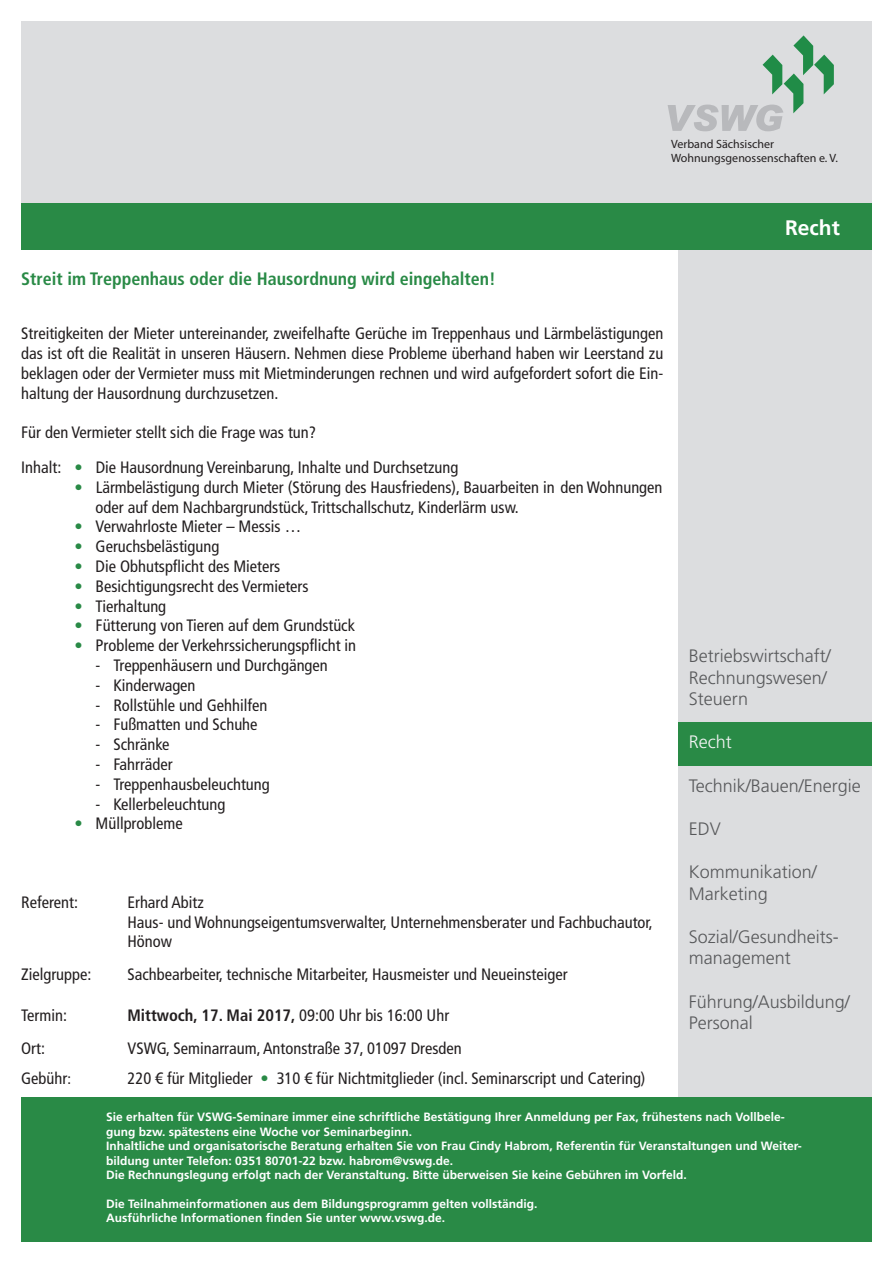
<style>
.page{position:relative;width:893px;height:1263px;background:#fff}
.page>*{position:absolute;margin:0;border:0;box-sizing:border-box;transform-origin:0 0}
.t1{font:700 21px "Frutiger LT";color:#fff}
.t2{font:300 18px/21.6px "Frutiger LT";color:#57585a}
.t3{font:700 condensed 18px "Frutiger LT";color:#298a46}
.t4{font:300 18px "Frutiger LT";color:#f5f5f6}
.t5{font:condensed 16.5px/19.8px "Frutiger LT";color:#231f20}
.t6{font:700 12px/14.4px "Frutiger LT";color:#fff}
.t7{font:12px/14.4px "Myriad Pro";color:#231f20}
.s1{color:#298a46}
.s2{font-size:15px}
.s3{font-weight:700}
</style>
<div class="page">
<div style="left:678px;top:243px;width:194px;height:857px;background:#dcdddf"></div>
<div style="left:21px;top:21px;width:851px;height:185px;background:#dcdddf"></div>
<div style="left:21px;top:203px;width:851px;height:47px;background:#298a46"></div>
<div style="left:21px;top:1097px;width:851px;height:145px;background:#298a46"></div>
<div style="left:678px;top:722px;width:194px;height:44px;background:#298a46"></div>
<svg style="left:668px;top:35px;width:166px;height:96px"></svg>
<p class="t7" style="left:671px;top:136px;width:168px">Verband Sächsischer<br>Wohnungsgenossenschaften e. V.</p>
<p class="t3" style="left:21px;top:268px;width:476px">Streit im Treppenhaus oder die Hausordnung wird eingehalten!</p>
<p class="t5" style="left:21px;top:324px;width:644px;text-align:justify">Streitigkeiten der Mieter untereinander, zweifelhafte Gerüche im Treppenhaus und Lärmbelästigungen das ist oft die Realität in unseren Häusern. Nehmen diese Probleme überhand haben wir Leerstand zu beklagen oder der Vermieter muss mit Mietminderungen rechnen und wird aufgefordert sofort die Ein&shy;haltung der Hausordnung durchzusetzen.</p>
<p class="t5" style="left:21px;top:415px;width:439px;line-height:34.5px">Für den Vermieter stellt sich die Frage was tun?<br>Inhalt: <span class="s1">•</span> Die Hausordnung Vereinbarung, Inhalte und Durchsetzung</p>
<p class="t5" style="left:96px;top:477px;width:568px;text-indent:-21px"><span class="s1">•</span> Lärmbelästigung durch Mieter (Störung des Hausfriedens), Bauarbeiten in den Wohnungen oder auf dem Nachbargrundstück, Trittschallschutz, Kinderlärm usw.</p>
<p class="t5" style="left:74px;top:517px;width:228px"><span class="s1">•</span> Verwahrloste Mieter – Messis …</p>
<p class="t5" style="left:74px;top:537px;width:146px"><span class="s1">•</span> Geruchsbelästigung</p>
<p class="t5" style="left:74px;top:556px;width:208px"><span class="s1">•</span> Die Obhutspflicht des Mieters</p>
<p class="t5" style="left:74px;top:576px;width:236px"><span class="s1">•</span> Besichtigungsrecht des Vermieters</p>
<p class="t5" style="left:74px;top:596px;width:93px"><span class="s1">•</span> Tierhaltung</p>
<p class="t5" style="left:74px;top:616px;width:282px"><span class="s1">•</span> Fütterung von Tieren auf dem Grundstück</p>
<p class="t5" style="left:74px;top:636px;width:283px"><span class="s1">•</span> Probleme der Verkehrssicherungspflicht in</p>
<p class="t5" style="left:96px;top:655px;width:234px">- Treppenhäusern und Durchgängen</p>
<p class="t5" style="left:96px;top:675px;width:101px">- Kinderwagen</p>
<p class="t5" style="left:96px;top:695px;width:173px">- Rollstühle und Gehhilfen</p>
<p class="t5" style="left:96px;top:715px;width:163px">- Fußmatten und Schuhe</p>
<p class="t5" style="left:96px;top:735px;width:75px">- Schränke</p>
<p class="t5" style="left:96px;top:754px;width:79px">- Fahrräder</p>
<p class="t5" style="left:96px;top:774px;width:176px">- Treppenhausbeleuchtung</p>
<p class="t5" style="left:96px;top:794px;width:131px">- Kellerbeleuchtung</p>
<p class="t5" style="left:74px;top:814px;width:110px"><span class="s1">•</span> Müllprobleme</p>
<p class="t5" style="left:21px;top:892px;width:58px">Referent:</p>
<p class="t5" style="left:21px;top:965px;width:72px">Zielgruppe:</p>
<p class="t5" style="left:21px;top:998px;width:47px;line-height:33px">Termin:<br>Ort:</p>
<p class="t5" style="left:21px;top:1069px;width:51px">Gebühr<span class="s2">:</span></p>
<p class="t5" style="left:127px;top:892px;width:527px">Erhard Abitz<br>Haus- und Wohnungseigentumsverwalter, Unternehmensberater und Fachbuchautor,<br>Hönow</p>
<p class="t5" style="left:127px;top:965px;width:442px">Sachbearbeiter, technische Mitarbeiter, Hausmeister und Neueinsteiger</p>
<p class="t5" style="left:127px;top:998px;width:336px;line-height:33px"><span class="s3">Mittwoch, 17. Mai 2017,</span> 09:00 Uhr bis 16:00 Uhr<br>VSWG, Seminarraum, Antonstraße 37, 01097 Dresden</p>
<p class="t5" style="left:127px;top:1069px;width:520px">220 € für Mitglieder <span class="s1">•</span> 310 € für Nichtmitglieder (incl. Seminarscript und Catering)</p>
<p class="t1" style="left:785px;top:215px;width:56px">Recht</p>
<p class="t2" style="left:689px;top:645px;width:143px">Betriebswirtschaft/<br>Rechnungswesen/<br>Steuern</p>
<p class="t4" style="left:689px;top:732px;width:45px">Recht</p>
<p class="t2" style="left:689px;top:775px;width:174px">Technik/Bauen/Energie</p>
<p class="t2" style="left:689px;top:818px;width:34px">EDV</p>
<p class="t2" style="left:689px;top:861px;width:130px">Kommunikation/<br>Marketing</p>
<p class="t2" style="left:689px;top:926px;width:152px">Sozial/Gesundheits&shy;management</p>
<p class="t2" style="left:689px;top:991px;width:163px">Führung/Ausbildung/<br>Personal</p>
<p class="t6" style="left:106px;top:1110px;width:697px">Sie erhalten für VSWG-Seminare immer eine schriftliche Bestätigung Ihrer Anmeldung per Fax, frühestens nach Vollbele&shy;gung bzw. spätestens eine Woche vor Seminarbeginn.<br>Inhaltliche und organisatorische Beratung erhalten Sie von Frau Cindy Habrom, Referentin für Veranstaltungen und Weiter&shy;bildung unter Telefon: 0351 80701-22 bzw. habrom@vswg.de.<br>Die Rechnungslegung erfolgt nach der Veranstaltung. Bitte überweisen Sie keine Gebühren im Vorfeld.</p>
<p class="t6" style="left:106px;top:1196px;width:433px">Die Teilnahmeinformationen aus dem Bildungsprogramm gelten vollständig.<br>Ausführliche Informationen finden Sie unter www.vswg.de.</p>
</div>
